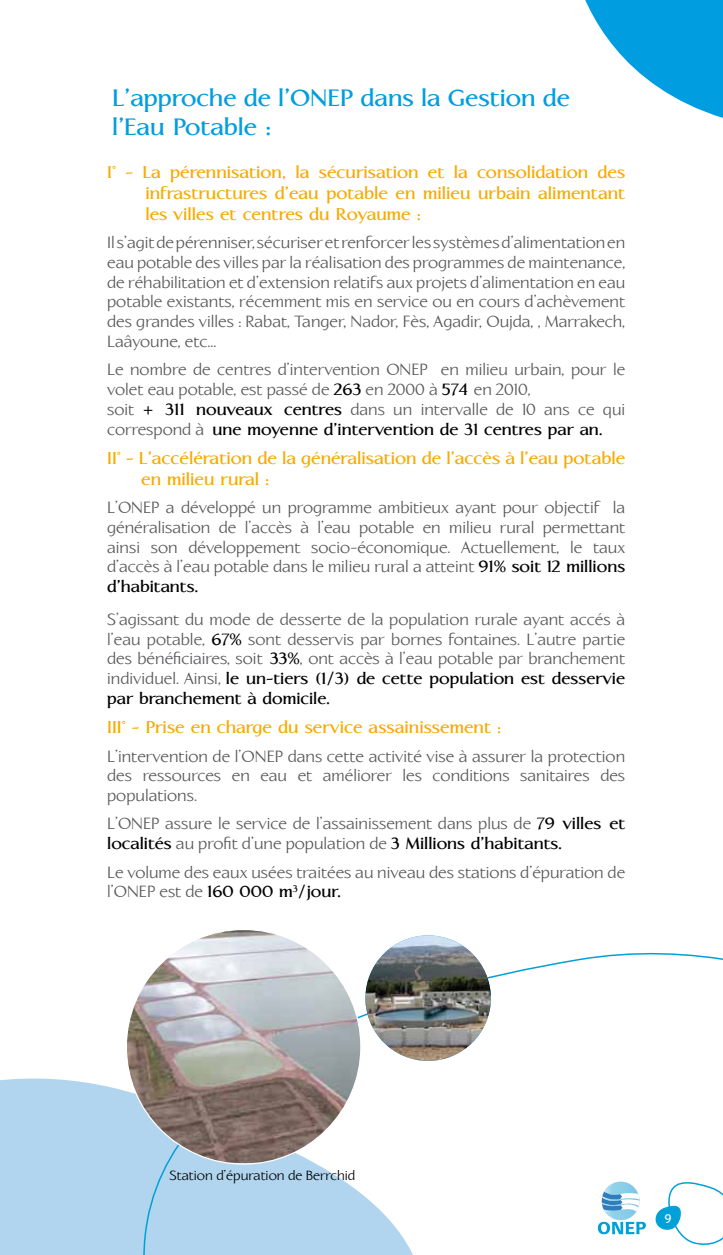
<style>
.page{position:relative;width:723px;height:1255px;background:#fff}
.page>*{position:absolute;margin:0;border:0;box-sizing:border-box;transform-origin:0 0}
.t1{font:700 24px/28.8px "Linotype Aperto";color:#009ee0}
.t2{font:700 17.25px/20.7px "Linotype Aperto";color:#f7aa00;text-align:justify}
.t3{font:16.5px/19.8px "Linotype Aperto";color:#58585a;text-align:justify}
.t4{font:13.5px "Linotype Aperto";color:#000}
.t5{font:12px "Aller";color:#fff}
.s1{font-weight:700;color:#000}
</style>
<div class="page">
<div style="left:0;top:1078px;width:130px;height:176px;background:#b1d5ee"></div>
<svg style="left:130px;top:952px;width:593px;height:302px"></svg>
<img style="left:365px;top:935px;width:126px;height:125px;border-radius:63px">
<img style="left:126px;top:930px;width:235px;height:232px">
<svg style="left:585px;top:0;width:138px;height:118px"></svg>
<h1 class="t1" style="left:112px;top:84px;width:459px">L’approche de l’ONEP dans la Gestion de l’Eau Potable :</h1>
<p class="t2" style="left:145px;top:162px;width:481px;text-indent:-38px">I° - La pérennisation, la sécurisation et la consolidation des infrastructures d’eau potable en milieu urbain alimentant les villes et centres du Royaume :</p>
<p class="t3" style="left:107px;top:232px;width:520px">Il s’agit de pérenniser, sécuriser et renforcer les systèmes d’alimentation en eau potable des villes par la réalisation des programmes de maintenance, de réhabilitation et d’extension relatifs aux projets d’alimentation en eau potable existants, récemment mis en service ou en cours d’achèvement des grandes villes : Rabat, Tanger, Nador, Fès, Agadir, Oujda, , Marrakech, Laâyoune, etc...</p>
<p class="t3" style="left:107px;top:360px;width:520px;text-align:left">Le nombre de centres d’intervention ONEP en milieu urbain, pour le volet eau potable, est passé de <span class="s1">263</span> en 2000 à <span class="s1">574</span> en 2010,<br>soit <span class="s1">+ 311 nouveaux centres</span> dans un intervalle de 10 ans ce qui correspond à <span class="s1">une moyenne d’intervention de 31 centres par an.</span></p>
<p class="t2" style="left:141px;top:448px;width:485px;text-indent:-34px">II° - L’accélération de la généralisation de l’accès à l’eau potable en milieu rural :</p>
<p class="t3" style="left:107px;top:497px;width:520px">L’ONEP a développé un programme ambitieux ayant pour objectif la généralisation de l’accès à l’eau potable en milieu rural permettant ainsi son développement socio-économique. Actuellement, le taux d’accès à l’eau potable dans le milieu rural a atteint <span class="s1">91% soit 12 millions d’habitants.</span></p>
<p class="t3" style="left:107px;top:609px;width:519px">S’agissant du mode de desserte de la population rurale ayant accés à l’eau potable, <span class="s1">67%</span> sont desservis par bornes fontaines. L’autre partie des bénéficiaires, soit <span class="s1">33%</span>, ont accès à l’eau potable par branchement individuel. Ainsi, <span class="s1">le un-tiers (1/3) de cette population est desservie par branchement à domicile.</span></p>
<p class="t2" style="left:107px;top:717px;width:396px">III° - Prise en charge du service assainissement :</p>
<p class="t3" style="left:107px;top:746px;width:519px">L’intervention de l’ONEP dans cette activité vise à assurer la protection des ressources en eau et améliorer les conditions sanitaires des populations.</p>
<p class="t3" style="left:107px;top:814px;width:519px">L’ONEP assure le service de l’assainissement dans plus de <span class="s1">79 villes et localités</span> au profit d’une population de <span class="s1">3 Millions d’habitants.</span></p>
<p class="t3" style="left:107px;top:862px;width:519px">Le volume des eaux usées traitées au niveau des stations d’épuration de l’ONEP est de <span class="s1">160 000 m</span><sup>3</sup><span class="s1">/jour.</span></p>
<p class="t4" style="left:170px;top:1167px;width:187px">Station d’épuration de Berrchid</p>
<p class="t5" style="left:664px;top:1210px;width:9px">9</p>
</div>
